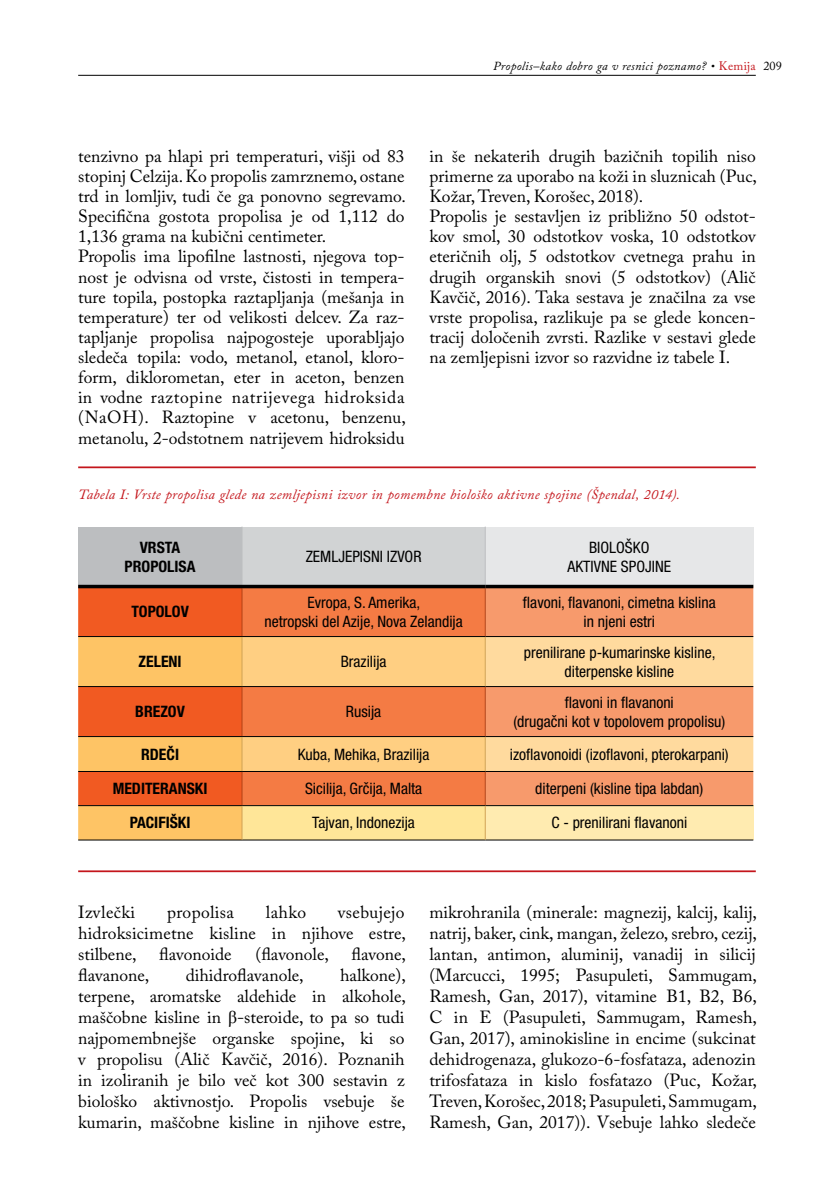
<style>
.page{position:relative;width:834px;height:1191px;background:#fff}
.page>*{position:absolute;margin:0;border:0;box-sizing:border-box;transform-origin:0 0}
.t1{font:17.5px/20.1px "Adobe Caslon Pro";color:#000;text-align:justify}
.t2{font:17.5px "Adobe Caslon Pro";letter-spacing:.02em;color:#000}
.t3{font:condensed 15.75px/18.9px "Helvetica Neue LT Pro";color:#000;text-align:center}
.t4{font:700 condensed 15.75px/18.9px "Helvetica Neue LT Pro";color:#000;text-align:center}
.t5{font:italic 14px "Adobe Caslon Pro";letter-spacing:.02em;color:#c4161c}
.t6{font:italic 12.25px "Adobe Caslon Pro";letter-spacing:.025em;color:#000}
.s1{font-style:normal;color:#c4161c}
.s2{font-style:normal}
.s3{font-family:"Times New Roman"}
</style>
<div class="page">
<hr style="left:78px;top:75px;width:677px;height:1px;background:#000">
<div style="left:78px;top:526px;width:164px;height:60px;background:#bcbec0"></div>
<div style="left:242px;top:526px;width:243px;height:60px;background:#d1d3d4"></div>
<div style="left:485px;top:526px;width:268px;height:60px;background:#e6e7e8"></div>
<svg style="left:78px;top:588px;width:675px;height:251px;background:#f79f62"></svg>
<div style="left:242px;top:805px;width:243px;height:35px;background:#ffe698"></div>
<div style="left:485px;top:805px;width:268px;height:35px;background:#ffebb0"></div>
<hr style="left:78px;top:636px;width:164px;height:1px;background:#000">
<hr style="left:242px;top:636px;width:243px;height:1px;background:#000">
<hr style="left:485px;top:636px;width:268px;height:1px;background:#000">
<hr style="left:78px;top:686px;width:164px;height:1px;background:#000">
<hr style="left:242px;top:686px;width:243px;height:1px;background:#000">
<hr style="left:485px;top:686px;width:268px;height:1px;background:#000">
<hr style="left:78px;top:736px;width:164px;height:1px;background:#000">
<hr style="left:242px;top:736px;width:243px;height:1px;background:#000">
<hr style="left:485px;top:736px;width:268px;height:1px;background:#000">
<hr style="left:78px;top:771px;width:164px;height:1px;background:#000">
<hr style="left:242px;top:771px;width:243px;height:1px;background:#000">
<hr style="left:485px;top:771px;width:268px;height:1px;background:#000">
<hr style="left:78px;top:805px;width:164px;height:1px;background:#000">
<hr style="left:242px;top:805px;width:243px;height:1px;background:#000">
<hr style="left:485px;top:805px;width:268px;height:1px;background:#000">
<hr style="left:78px;top:839px;width:164px;height:1px;background:#000">
<hr style="left:242px;top:839px;width:243px;height:1px;background:#000">
<hr style="left:485px;top:839px;width:268px;height:1px;background:#000">
<hr style="left:484px;top:526px;width:1px;height:59px;background:#bcbec0">
<hr style="left:241px;top:588px;width:1px;height:48px;background:#b34215">
<hr style="left:484px;top:588px;width:1px;height:48px;background:#b34215">
<hr style="left:241px;top:637px;width:1px;height:49px;background:#d1a354">
<hr style="left:484px;top:637px;width:1px;height:49px;background:#d1a354">
<hr style="left:241px;top:687px;width:1px;height:49px;background:#b34215">
<hr style="left:484px;top:687px;width:1px;height:49px;background:#b34215">
<hr style="left:241px;top:737px;width:1px;height:34px;background:#d1a354">
<hr style="left:484px;top:737px;width:1px;height:34px;background:#d1a354">
<hr style="left:241px;top:772px;width:1px;height:33px;background:#b34215">
<hr style="left:484px;top:772px;width:1px;height:33px;background:#b34215">
<hr style="left:241px;top:806px;width:1px;height:33px;background:#d1a354">
<hr style="left:484px;top:806px;width:1px;height:33px;background:#d1a354">
<hr style="left:78px;top:585px;width:164px;height:3px;background:#000">
<hr style="left:242px;top:585px;width:243px;height:3px;background:#000">
<hr style="left:485px;top:585px;width:268px;height:3px;background:#000">
<hr style="left:78px;top:466px;width:677px;height:2px;background:#c4161c">
<hr style="left:78px;top:870px;width:677px;height:2px;background:#c4161c">
<p class="t6" style="left:493px;top:59px;width:290px">Propolis–kako dobro ga v resnici poznamo? • <span class="s1">Kemija</span> <span class="s2">209</span></p>
<p class="t1" style="left:78px;top:146px;width:329px;text-align:left">tenzivno pa hlapi pri temperaturi, višji od 83 stopinj Celzija. Ko propolis zamrznemo, ostane trd in lomljiv, tudi če ga ponovno segrevamo.<br>Specifična gostota propolisa je od 1,112 do 1,136 grama na kubični centimeter.<br>Propolis ima lipofilne lastnosti, njegova top&shy;nost je odvisna od vrste, čistosti in tempera&shy;ture topila, postopka raztapljanja (mešanja in temperature) ter od velikosti delcev. Za raz&shy;tapljanje propolisa najpogosteje uporabljajo sledeča topila: vodo, metanol, etanol, kloro&shy;form, diklorometan, eter in aceton, benzen in vodne raztopine natrijevega hidroksida (NaOH). Raztopine v acetonu, benzenu, metanolu, 2-odstotnem natrijevem hidroksidu</p>
<p class="t1" style="left:429px;top:146px;width:329px;text-align:left">in še nekaterih drugih bazičnih topilih niso primerne za uporabo na koži in sluznicah (Puc, Kožar, Treven, Korošec, 2018).<br>Propolis je sestavljen iz približno 50 odstot&shy;kov smol, 30 odstotkov voska, 10 odstotkov eteričnih olj, 5 odstotkov cvetnega prahu in drugih organskih snovi (5 odstotkov) (Alič Kavčič, 2016). Taka sestava je značilna za vse vrste propolisa, razlikuje pa se glede koncen&shy;tracij določenih zvrsti. Razlike v sestavi glede na zemljepisni izvor so razvidne iz tabele I.</p>
<p class="t5" style="left:78px;top:485px;width:603px">Tabela I: Vrste propolisa glede na zemljepisni izvor in pomembne biološko aktivne spojine (Špendal, 2014).</p>
<p class="t4" style="left:125px;top:537px;width:72px">VRSTA<br>PROPOLISA</p>
<p class="t3" style="left:305px;top:547px;width:117px">ZEMLJEPISNI IZVOR</p>
<p class="t3" style="left:567px;top:537px;width:105px">BIOLOŠKO<br>AKTIVNE SPOJINE</p>
<p class="t4" style="left:131px;top:602px;width:59px">TOPOLOV</p>
<p class="t3" style="left:264px;top:592px;width:200px">Evropa, S. Amerika,<br>netropski del Azije, Nova Zelandija</p>
<p class="t3" style="left:523px;top:592px;width:194px">flavoni, flavanoni, cimetna kislina in njeni estri</p>
<p class="t4" style="left:138px;top:652px;width:45px">ZELENI</p>
<p class="t3" style="left:340px;top:652px;width:47px">Brazilija</p>
<p class="t3" style="left:523px;top:642px;width:193px">prenilirane p-kumarinske kisline, diterpenske kisline</p>
<p class="t4" style="left:135px;top:702px;width:51px">BREZOV</p>
<p class="t3" style="left:346px;top:702px;width:37px">Rusija</p>
<p class="t3" style="left:513px;top:692px;width:213px">flavoni in flavanoni<br>(drugačni kot v topolovem propolisu)</p>
<p class="t4" style="left:141px;top:744px;width:39px">RDEČI</p>
<p class="t3" style="left:298px;top:744px;width:133px">Kuba, Mehika, Brazilija</p>
<p class="t3" style="left:510px;top:744px;width:220px">izoflavonoidi (izoflavoni, pterokarpani)</p>
<p class="t4" style="left:113px;top:779px;width:96px">MEDITERANSKI</p>
<p class="t3" style="left:305px;top:779px;width:119px">Sicilija, Grčija, Malta</p>
<p class="t3" style="left:535px;top:779px;width:169px">diterpeni (kisline tipa labdan)</p>
<p class="t4" style="left:130px;top:813px;width:62px">PACIFIŠKI</p>
<p class="t3" style="left:312px;top:813px;width:104px">Tajvan, Indonezija</p>
<p class="t3" style="left:551px;top:813px;width:137px">C - prenilirani flavanoni</p>
<p class="t2" style="left:78px;top:902px;width:59px">Izvlečki</p>
<p class="t2" style="left:167px;top:902px;width:68px">propolisa</p>
<p class="t1" style="left:266px;top:902px;width:42px">lahko</p>
<p class="t1" style="left:78px;top:901px;width:329px;line-height:21px;text-indent:260px">vsebujejo hidroksicimetne kisline in njihove estre, stilbene,</p>
<p class="t1" style="left:159px;top:944px;width:74px">flavonoide</p>
<p class="t1" style="left:255px;top:944px;width:75px">(flavonole,</p>
<p class="t1" style="left:351px;top:944px;width:56px">flavone,</p>
<p class="t1" style="left:78px;top:964px;width:329px;line-height:21px;text-indent:262px">halkone), terpene, aromatske aldehide in alkohole, maščobne kisline in <span class="s3">β</span>-steroide, to pa so tudi najpomembnejše organske spojine, ki so v propolisu (Alič Kavčič, 2016). Poznanih in izoliranih je bilo več kot 300 sestavin z biološko aktivnostjo. Propolis vsebuje še kumarin, maščobne kisline in njihove estre,</p>
<p class="t1" style="left:78px;top:965px;width:73px">flavanone,</p>
<p class="t1" style="left:186px;top:965px;width:119px">dihidroflavanole,</p>
<p class="t1" style="left:429px;top:901px;width:329px;line-height:21px">mikrohranila (minerale: magnezij, kalcij, kalij, natrij, baker, cink, mangan, železo, srebro, cezij, lantan, antimon, aluminij, vanadij in silicij (Marcucci, 1995; Pasupuleti, Sammugam, Ramesh, Gan, 2017), vitamine B1, B2, B6, C in E (Pasupuleti, Sammugam, Ramesh, Gan, 2017), aminokisline in encime (sukcinat dehidrogenaza, glukozo-6-fosfataza, adenozin trifosfataza in kislo fosfatazo (Puc, Kožar, Treven, Korošec, 2018; Pasupuleti, Sammugam, Ramesh, Gan, 2017)). Vsebuje lahko sledeče</p>
</div>
